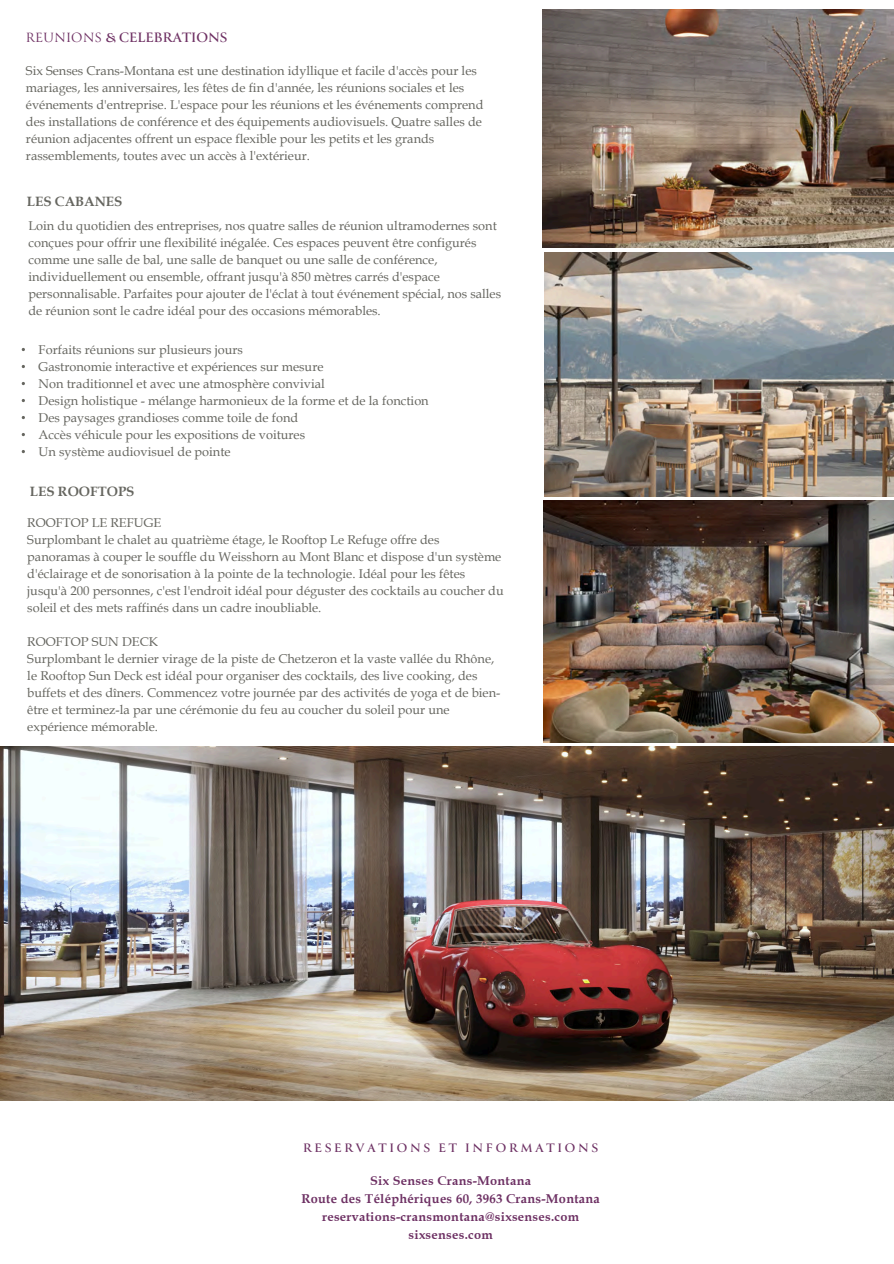
<style>
.page{position:relative;width:894px;height:1264px;background:#fff}
.page>*{position:absolute;margin:0;border:0;box-sizing:border-box;transform-origin:0 0}
.t1{font:700 15px "Canto";color:#6e3063}
.t2{font:700 13.5px "Canto";letter-spacing:.2em;color:#6d3063}
.t3{font:700 13.5px "Book Antiqua";color:#666660}
.t4{font:12.75px/17px "Book Antiqua";color:#666660}
.t5{font:700 12.75px/17.9px "Book Antiqua";letter-spacing:.02em;color:#6d3063;text-align:center}
.s1{font-weight:400}
</style>
<div class="page">
<img style="left:542px;top:10px;width:351px;height:237px">
<img style="left:544px;top:252px;width:349px;height:245px">
<img style="left:543px;top:501px;width:349px;height:241px">
<img style="left:1px;top:746px;width:892px;height:354px">
<p class="t1" style="left:26px;top:30px;width:203px"><span class="s1">REUNIONS</span> &amp; CELEBRATIONS</p>
<p class="t4" style="left:26px;top:61px;width:459px">Six Senses Crans-Montana est une destination idyllique et facile d'accès pour les mariages, les anniversaires, les fêtes de fin d'année, les réunions sociales et les événements d'entreprise. L'espace pour les réunions et les événements comprend des installations de conférence et des équipements audiovisuels. Quatre salles de réunion adjacentes offrent un espace flexible pour les petits et les grands rassemblements, toutes avec un accès à l'extérieur.</p>
<p class="t3" style="left:27px;top:194px;width:97px">LES CABANES</p>
<p class="t4" style="left:28px;top:216px;width:474px">Loin du quotidien des entreprises, nos quatre salles de réunion ultramodernes sont conçues pour offrir une flexibilité inégalée. Ces espaces peuvent être configurés comme une salle de bal, une salle de banquet ou une salle de conférence, individuellement ou ensemble, offrant jusqu'à 850 mètres carrés d'espace personnalisable. Parfaites pour ajouter de l'éclat à tout événement spécial, nos salles de réunion sont le cadre idéal pour des occasions mémorables.</p>
<p class="t4" style="left:39px;top:340px;width:391px">Forfaits réunions sur plusieurs jours<br>Gastronomie interactive et expériences sur mesure<br>Non traditionnel et avec une atmosphère convivial<br>Design holistique - mélange harmonieux de la forme et de la fonction Des paysages grandioses comme toile de fond<br>Accès véhicule pour les expositions de voitures<br>Un système audiovisuel de pointe</p>
<p class="t3" style="left:30px;top:482px;width:106px">LES ROOFTOPS</p>
<p class="t4" style="left:27px;top:514px;width:478px">ROOFTOP LE REFUGE<br>Surplombant le chalet au quatrième étage, le Rooftop Le Refuge offre des panoramas à couper le souffle du Weisshorn au Mont Blanc et dispose d'un système d'éclairage et de sonorisation à la pointe de la technologie. Idéal pour les fêtes jusqu'à 200 personnes, c'est l'endroit idéal pour déguster des cocktails au coucher du soleil et des mets raffinés dans un cadre inoubliable.</p>
<p class="t4" style="left:27px;top:633px;width:474px">ROOFTOP SUN DECK<br>Surplombant le dernier virage de la piste de Chetzeron et la vaste vallée du Rhône, le Rooftop Sun Deck est idéal pour organiser des cocktails, des live cooking, des buffets et des dîners. Commencez votre journée par des activités de yoga et de bien&shy;être et terminez-la par une cérémonie du feu au coucher du soleil pour une expérience mémorable.</p>
<p class="t2" style="left:303px;top:1139px;width:296px">RESERVATIONS ET INFORMATIONS</p>
<p class="t5" style="left:301px;top:1172px;width:300px">Six Senses Crans-Montana<br>Route des Téléphériques 60, 3963 Crans-Montana reservations-cransmontana@sixsenses.com sixsenses.com</p>
</div>
